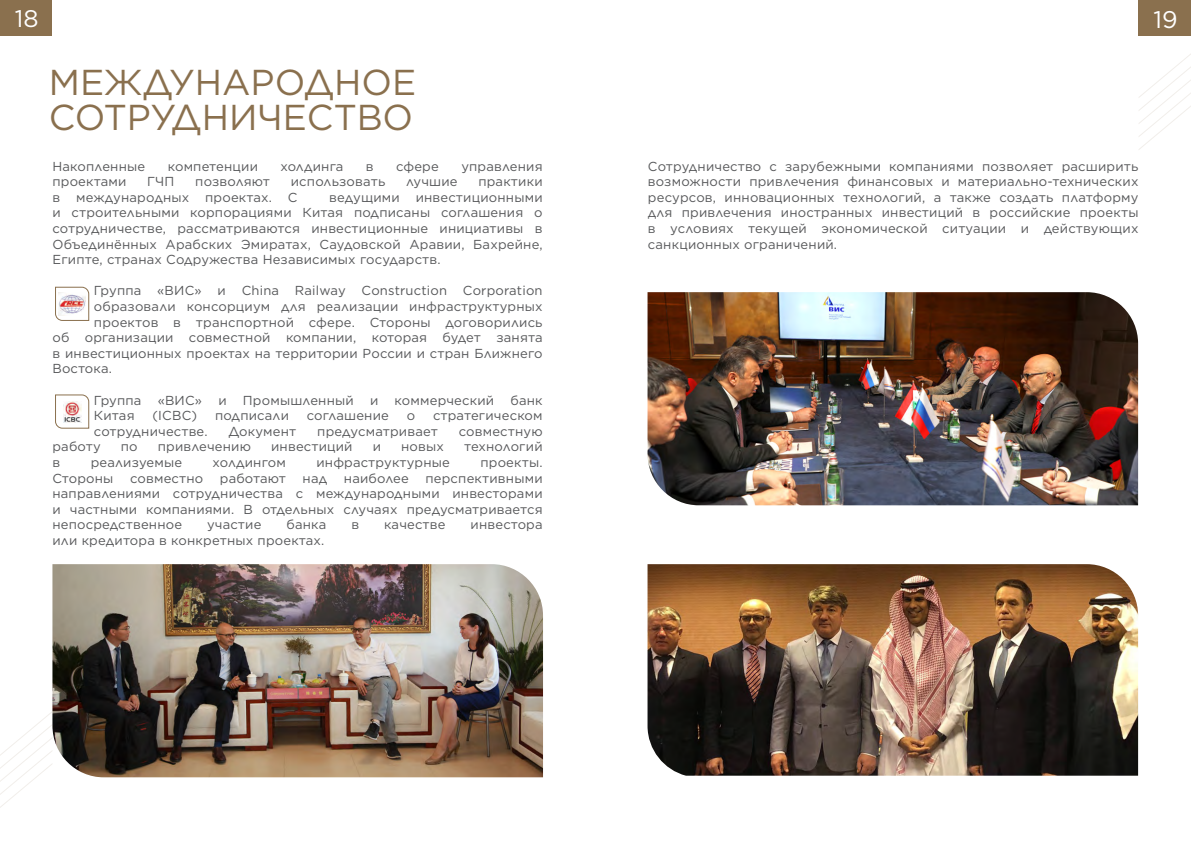
<style>
.page{position:relative;width:1191px;height:842px;background:#fff}
.page>*{position:absolute;margin:0;border:0;box-sizing:border-box;transform-origin:0 0}
.t1{font:36px/35px "Gotham";color:#8a704e}
.t2{font:24px "Gotham";color:#fff}
.t3{font:13px/15.6px "Gotham";letter-spacing:.015em;color:#57585a;text-align:justify}
</style>
<div class="page">
<div style="left:1138px;top:0;width:53px;height:36px;background:#8a704e"></div>
<div style="left:0;top:0;width:52px;height:36px;background:#8a704e"></div>
<svg style="left:0;top:712px;width:52px;height:96px"></svg>
<svg style="left:1139px;top:54px;width:52px;height:96px"></svg>
<img style="left:52px;top:564px;width:491px;height:213px">
<svg style="left:55px;top:287px;width:34px;height:34px"></svg>
<img style="left:58px;top:293px;width:28px;height:22px">
<svg style="left:55px;top:394px;width:34px;height:35px"></svg>
<img style="left:63px;top:401px;width:18px;height:22px">
<img style="left:647px;top:564px;width:491px;height:212px">
<img style="left:647px;top:292px;width:491px;height:213px">
<h2 class="t2" style="left:15px;top:3px;width:25px">18</h2>
<h2 class="t2" style="left:1153px;top:4px;width:26px">19</h2>
<p class="t1" style="left:49px;top:64px;width:369px">МЕЖДУНАРОДНОЕ<br>СОТРУДНИЧЕСТВО</p>
<p class="t3" style="left:52px;top:158px;width:94px">Накопленные</p>
<p class="t3" style="left:168px;top:158px;width:92px">компетенции</p>
<p class="t3" style="left:280px;top:158px;width:64px">холдинга</p>
<p class="t3" style="left:366px;top:158px;width:9px">в</p>
<p class="t3" style="left:396px;top:158px;width:44px">сфере</p>
<p class="t3" style="left:461px;top:158px;width:83px">управления</p>
<p class="t3" style="left:52px;top:173px;width:75px">проектами</p>
<p class="t3" style="left:147px;top:173px;width:29px">ГЧП</p>
<p class="t3" style="left:195px;top:173px;width:76px">позволяют</p>
<p class="t3" style="left:291px;top:173px;width:96px">использовать</p>
<p class="t3" style="left:406px;top:173px;width:53px">лучшие</p>
<p class="t3" style="left:478px;top:173px;width:66px">практики</p>
<p class="t3" style="left:52px;top:189px;width:247px">в международных проектах. С</p>
<p class="t3" style="left:52px;top:189px;width:491px;text-indent:277px">ведущими инвестиционными и строительными корпорациями Китая подписаны соглашения о сотрудничестве, рассматриваются инвестиционные инициативы в Объединённых Арабских Эмиратах, Саудовской Аравии, Бахрейне, Египте, странах Содружества Независимых государств.</p>
<p class="t3" style="left:94px;top:283px;width:450px">Группа «ВИС» и China Railway Construction Corporation</p>
<p class="t3" style="left:94px;top:298px;width:450px">образовали консорциум для реализации инфраструктурных</p>
<p class="t3" style="left:94px;top:314px;width:450px">проектов в транспортной сфере. Стороны договорились</p>
<p class="t3" style="left:52px;top:329px;width:491px">об организации совместной компании, которая будет занята</p>
<p class="t3" style="left:52px;top:345px;width:491px">в инвестиционных проектах на территории России и стран Ближнего</p>
<p class="t3" style="left:52px;top:361px;width:61px">Востока.</p>
<p class="t3" style="left:94px;top:392px;width:450px">Группа «ВИС» и Промышленный и коммерческий банк<br>Китая</p>
<p class="t3" style="left:152px;top:407px;width:46px">(ICBC)</p>
<p class="t3" style="left:215px;top:407px;width:75px">подписали</p>
<p class="t3" style="left:307px;top:407px;width:83px">соглашение</p>
<p class="t3" style="left:407px;top:407px;width:10px">о</p>
<p class="t3" style="left:433px;top:407px;width:111px">стратегическом</p>
<p class="t3" style="left:94px;top:423px;width:115px">сотрудничестве.</p>
<p class="t3" style="left:228px;top:423px;width:69px">Документ</p>
<p class="t3" style="left:317px;top:423px;width:122px">предусматривает</p>
<p class="t3" style="left:459px;top:423px;width:85px">совместную</p>
<p class="t3" style="left:52px;top:439px;width:50px">работу</p>
<p class="t3" style="left:121px;top:439px;width:18px">по</p>
<p class="t3" style="left:158px;top:439px;width:95px">привлечению</p>
<p class="t3" style="left:271px;top:439px;width:83px">инвестиций</p>
<p class="t3" style="left:373px;top:439px;width:10px">и</p>
<p class="t3" style="left:401px;top:439px;width:44px">новых</p>
<p class="t3" style="left:464px;top:439px;width:80px">технологий</p>
<p class="t3" style="left:52px;top:454px;width:9px">в</p>
<p class="t3" style="left:91px;top:454px;width:93px">реализуемые</p>
<p class="t3" style="left:213px;top:454px;width:75px">холдингом</p>
<p class="t3" style="left:316px;top:454px;width:135px">инфраструктурные</p>
<p class="t3" style="left:480px;top:454px;width:64px">проекты.</p>
<p class="t3" style="left:52px;top:470px;width:62px">Стороны</p>
<p class="t3" style="left:130px;top:470px;width:75px">совместно</p>
<p class="t3" style="left:220px;top:470px;width:68px">работают</p>
<p class="t3" style="left:303px;top:470px;width:26px">над</p>
<p class="t3" style="left:344px;top:470px;width:66px">наиболее</p>
<p class="t3" style="left:52px;top:470px;width:492px;text-indent:373px">перспективными направлениями сотрудничества с международными инвесторами и частными компаниями. В отдельных случаях предусматривается непосредственное</p>
<p class="t3" style="left:207px;top:517px;width:56px">участие</p>
<p class="t3" style="left:286px;top:517px;width:41px">банка</p>
<p class="t3" style="left:351px;top:517px;width:9px">в</p>
<p class="t3" style="left:384px;top:517px;width:63px">качестве</p>
<p class="t3" style="left:470px;top:517px;width:74px">инвестора</p>
<p class="t3" style="left:52px;top:532px;width:273px">или кредитора в конкретных проектах.</p>
<p class="t3" style="left:648px;top:158px;width:492px">Сотрудничество с зарубежными компаниями позволяет расширить возможности привлечения финансовых и материально-технических ресурсов, инновационных технологий, а также создать платформу для привлечения иностранных инвестиций в российские проекты в условиях текущей экономической ситуации и действующих санкционных ограничений.</p>
</div>
